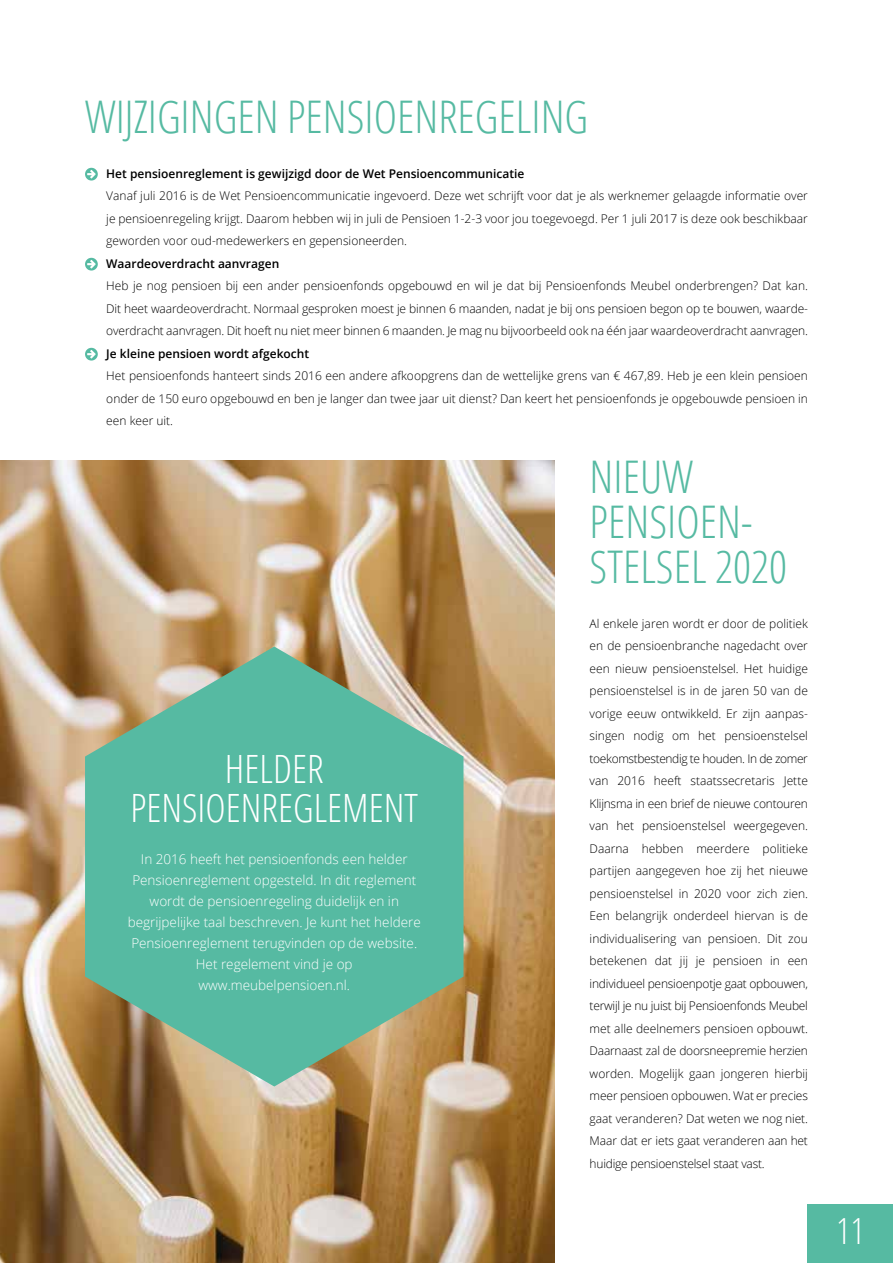
<style>
.page{position:relative;width:893px;height:1263px;background:#fff}
.page>*{position:absolute;margin:0;border:0;box-sizing:border-box;transform-origin:0 0}
.t1{font:300 condensed 45px/45px "Open Sans";color:#56baa2}
.t2{font:300 condensed 39px/39px "Open Sans";color:#fff;text-align:center}
.t3{font:300 condensed 36px "Open Sans";color:#fff}
.t4{font:300 13.5px/21px "Open Sans";color:#fff;text-align:center}
.t5{font:300 12px/22.5px "Open Sans";letter-spacing:-.005em;color:#000;text-align:justify}
.t6{font:600 12px "Open Sans";color:#000}
</style>
<div class="page">
<div style="left:808px;top:1204px;width:85px;height:59px;background:#56baa2"></div>
<svg style="left:85px;top:168px;width:13px;height:13px"></svg>
<svg style="left:85px;top:258px;width:13px;height:13px"></svg>
<svg style="left:85px;top:348px;width:13px;height:13px"></svg>
<img style="left:0;top:460px;width:555px;height:803px">
<svg style="left:85px;top:646px;width:378px;height:440px;background:#6eb094"></svg>
<h1 class="t1" style="left:85px;top:92px;width:505px">WIJZIGINGEN PENSIOENREGELING</h1>
<p class="t6" style="left:106px;top:165px;width:420px">Het pensioenreglement is gewijzigd door de Wet Pensioencommunicatie</p>
<p class="t5" style="left:106px;top:184px;width:703px">Vanaf juli 2016 is de Wet Pensioencommunicatie ingevoerd. Deze wet schrijft voor dat je als werknemer gelaagde informatie over je pensioenregeling krijgt. Daarom hebben wij in juli de Pensioen 1-2-3 voor jou toegevoegd. Per 1 juli 2017 is deze ook beschikbaar geworden voor oud-medewerkers en gepensioneerden.</p>
<p class="t6" style="left:106px;top:255px;width:174px">Waardeoverdracht aanvragen</p>
<p class="t5" style="left:106px;top:274px;width:703px">Heb je nog pensioen bij een ander pensioenfonds opgebouwd en wil je dat bij Pensioenfonds Meubel onderbrengen? Dat kan.<br>Dit heet waardeoverdracht. Normaal gesproken moest je binnen 6 maanden, nadat je bij ons pensioen begon op te bouwen, waarde&shy;overdracht aanvragen. Dit hoeft nu niet meer binnen 6 maanden. Je mag nu bijvoorbeeld ook na één jaar waardeoverdracht aanvragen.</p>
<p class="t6" style="left:106px;top:345px;width:204px">Je kleine pensioen wordt afgekocht</p>
<p class="t5" style="left:106px;top:364px;width:703px">Het pensioenfonds hanteert sinds 2016 een andere afkoopgrens dan de wettelijke grens van € 467,89. Heb je een klein pensioen onder de 150 euro opgebouwd en ben je langer dan twee jaar uit dienst? Dan keert het pensioenfonds je opgebouwde pensioen in een keer uit.</p>
<h1 class="t1" style="left:590px;top:452px;width:199px">NIEUW<br>PENSIOEN-<br>STELSEL 2020</h1>
<p class="t5" style="left:590px;top:612px;width:220px">Al enkele jaren wordt er door de politiek en de pensioenbranche nagedacht over een nieuw pensioenstelsel. Het huidige pensioenstelsel is in de jaren 50 van de vorige eeuw ontwikkeld. Er zijn aanpas&shy;singen nodig om het pensioenstelsel toekomstbestendig te houden. In de zomer van 2016 heeft staatssecretaris Jette Klijnsma in een brief de nieuwe contouren van het pensioenstelsel weergegeven.<br>Daarna hebben meerdere politieke partijen aangegeven hoe zij het nieuwe pensioenstelsel in 2020 voor zich zien.<br>Een belangrijk onderdeel hiervan is de individualisering van pensioen. Dit zou betekenen dat jij je pensioen in een individueel pensioenpotje gaat opbouwen, terwijl je nu juist bij Pensioenfonds Meubel met alle deelnemers pensioen opbouwt.<br>Daarnaast zal de doorsneepremie herzien worden. Mogelijk gaan jongeren hierbij meer pensioen opbouwen. Wat er precies gaat veranderen? Dat weten we nog niet.<br>Maar dat er iets gaat veranderen aan het huidige pensioenstelsel staat vast.</p>
<h2 class="t2" style="left:130px;top:748px;width:289px">HELDER<br>PENSIOENREGLEMENT</h2>
<p class="t4" style="left:128px;top:848px;width:295px">In 2016 heeft het pensioenfonds een helder Pensioenreglement opgesteld. In dit reglement wordt de pensioenregeling duidelijk en in begrijpelijke taal beschreven. Je kunt het heldere Pensioenreglement terugvinden op de website.<br>Het regelement vind je op www.meubelpensioen.nl.</p>
<h3 class="t3" style="left:836px;top:1207px;width:30px">11</h3>
</div>
